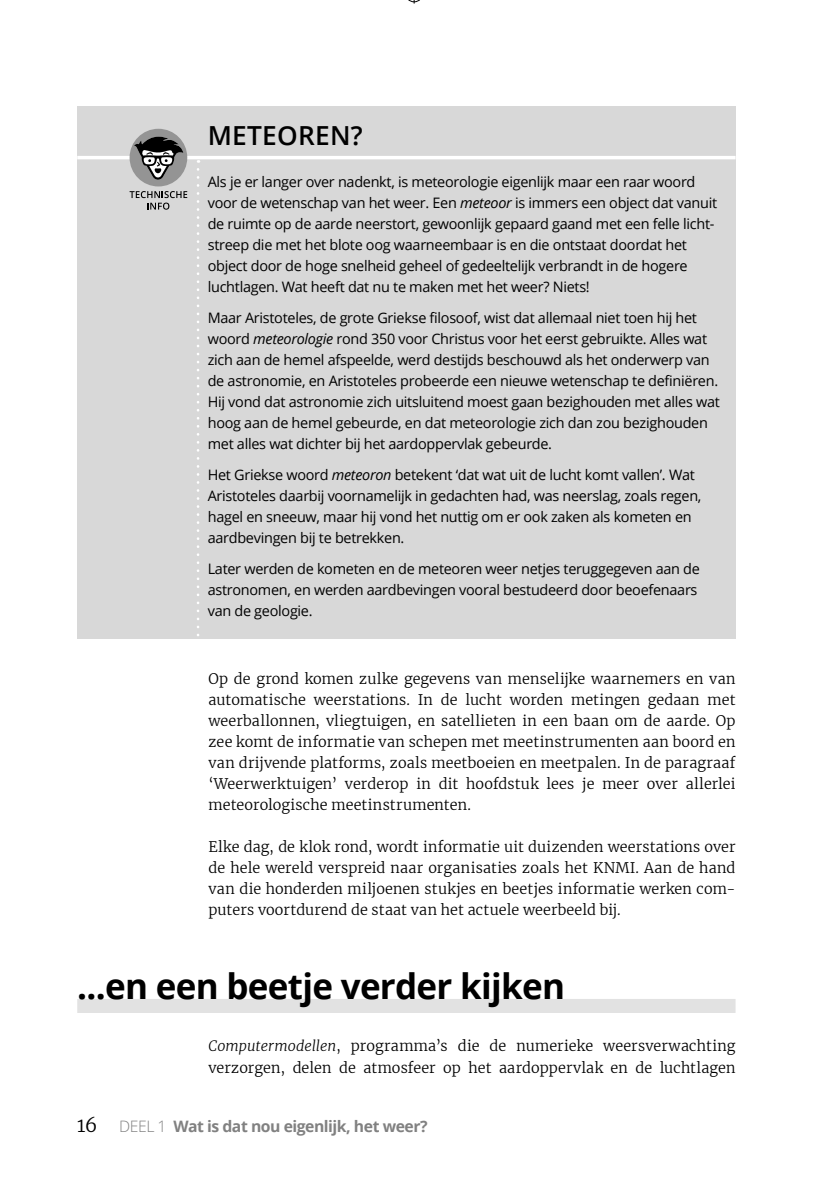
<style>
.page{position:relative;width:835px;height:1189px;background:#fff}
.page>*{position:absolute;margin:0;border:0;box-sizing:border-box;transform-origin:0 0}
.t1{font:700 35px "Open Sans";letter-spacing:-.02em;color:#000}
.t2{font:600 26.25px "Open Sans";letter-spacing:.01em;color:#000}
.t3{font:700 15.75px "Open Sans";letter-spacing:-.03em;color:#818181}
.t4{font:14.35px/21px "Open Sans";letter-spacing:-.02em;color:#000}
.t5{font:300 14.35px/21px "Merriweather";letter-spacing:.005em;color:#000;text-align:justify}
.s1{font-style:italic}
.s2{font-family:"Merriweather";font-weight:300;font-size:19.25px;color:#000}
.s3{font-weight:300}
</style>
<div class="page">
<div style="left:77px;top:106px;width:658px;height:71px;background:#d8d8d8"></div>
<hr style="left:77px;top:156px;width:658px;height:3px;background:#fff">
<div style="left:77px;top:176px;width:658px;height:139px;background:#d8d8d8"></div>
<div style="left:77px;top:312px;width:658px;height:160px;background:#d8d8d8"></div>
<div style="left:77px;top:469px;width:658px;height:97px;background:#d8d8d8"></div>
<div style="left:77px;top:562px;width:658px;height:77px;background:#d8d8d8"></div>
<div style="left:77px;top:998px;width:658px;height:14px;background:#e2e2e2"></div>
<div style="left:130px;top:129px;width:57px;height:57px;background:#949494;border-radius:50%"></div>
<svg style="left:134px;top:137px;width:49px;height:43px"></svg>
<svg style="left:130px;top:191px;width:57px;height:19px"></svg>
<svg style="left:197px;top:169px;width:2px;height:467px"></svg>
<svg style="left:408px;top:0;width:12px;height:4px"></svg>
<h2 class="t2" style="left:208px;top:118px;width:157px">METEOREN?</h2>
<p class="t4" style="left:208px;top:171px;width:511px">Als je er langer over nadenkt, is meteorologie eigenlijk maar een raar woord voor de wetenschap van het weer. Een <span class="s1">meteoor</span> is immers een object dat vanuit de ruimte op de aarde neerstort, gewoonlijk gepaard gaand met een felle licht&shy;streep die met het blote oog waarneembaar is en die ontstaat doordat het object door de hoge snelheid geheel of gedeeltelijk verbrandt in de hogere luchtlagen. Wat heeft dat nu te maken met het weer? Niets!</p>
<p class="t4" style="left:208px;top:307px;width:513px">Maar Aristoteles, de grote Griekse filosoof, wist dat allemaal niet toen hij het woord <span class="s1">meteorologie</span> rond 350 voor Christus voor het eerst gebruikte. Alles wat zich aan de hemel afspeelde, werd destijds beschouwd als het onderwerp van de astronomie, en Aristoteles probeerde een nieuwe wetenschap te definiëren.<br>Hij vond dat astronomie zich uitsluitend moest gaan bezighouden met alles wat hoog aan de hemel gebeurde, en dat meteorologie zich dan zou bezighouden met alles wat dichter bij het aardoppervlak gebeurde.</p>
<p class="t4" style="left:208px;top:464px;width:495px">Het Griekse woord <span class="s1">meteoron</span> betekent ‘dat wat uit de lucht komt vallen’. Wat Aristoteles daarbij voornamelijk in gedachten had, was neerslag, zoals regen, hagel en sneeuw, maar hij vond het nuttig om er ook zaken als kometen en aardbevingen bij te betrekken.</p>
<p class="t4" style="left:208px;top:558px;width:494px">Later werden de kometen en de meteoren weer netjes teruggegeven aan de astronomen, en werden aardbevingen vooral bestudeerd door beoefenaars van de geologie.</p>
<p class="t5" style="left:208px;top:668px;width:528px">Op de grond komen zulke gegevens van menselijke waarnemers en van automatische weerstations. In de lucht worden metingen gedaan met weerballonnen, vliegtuigen, en satellieten in een baan om de aarde. Op zee komt de informatie van schepen met meetinstrumenten aan boord en van drijvende platforms, zoals meetboeien en meetpalen. In de paragraaf ‘Weerwerktuigen’ verderop in dit hoofdstuk lees je meer over allerlei meteorologische meetinstrumenten.</p>
<p class="t5" style="left:208px;top:836px;width:528px">Elke dag, de klok rond, wordt informatie uit duizenden weerstations over de hele wereld verspreid naar organisaties zoals het KNMI. Aan de hand van die honderden miljoenen stukjes en beetjes informatie werken com&shy;puters voortdurend de staat van het actuele weerbeeld bij.</p>
<h1 class="t1" style="left:77px;top:961px;width:489px">...en een beetje verder kijken</h1>
<p class="t5" style="left:208px;top:1035px;width:528px"><span class="s1">Computermodellen</span>, programma’s die de numerieke weersverwachting verzorgen, delen de atmosfeer op het aardoppervlak en de luchtlagen</p>
<p class="t3" style="left:77px;top:1115px;width:352px"><span class="s2">16</span> <span class="s3">D EEL 1</span> Wat is dat nou eigenlijk, het weer?</p>
</div>
